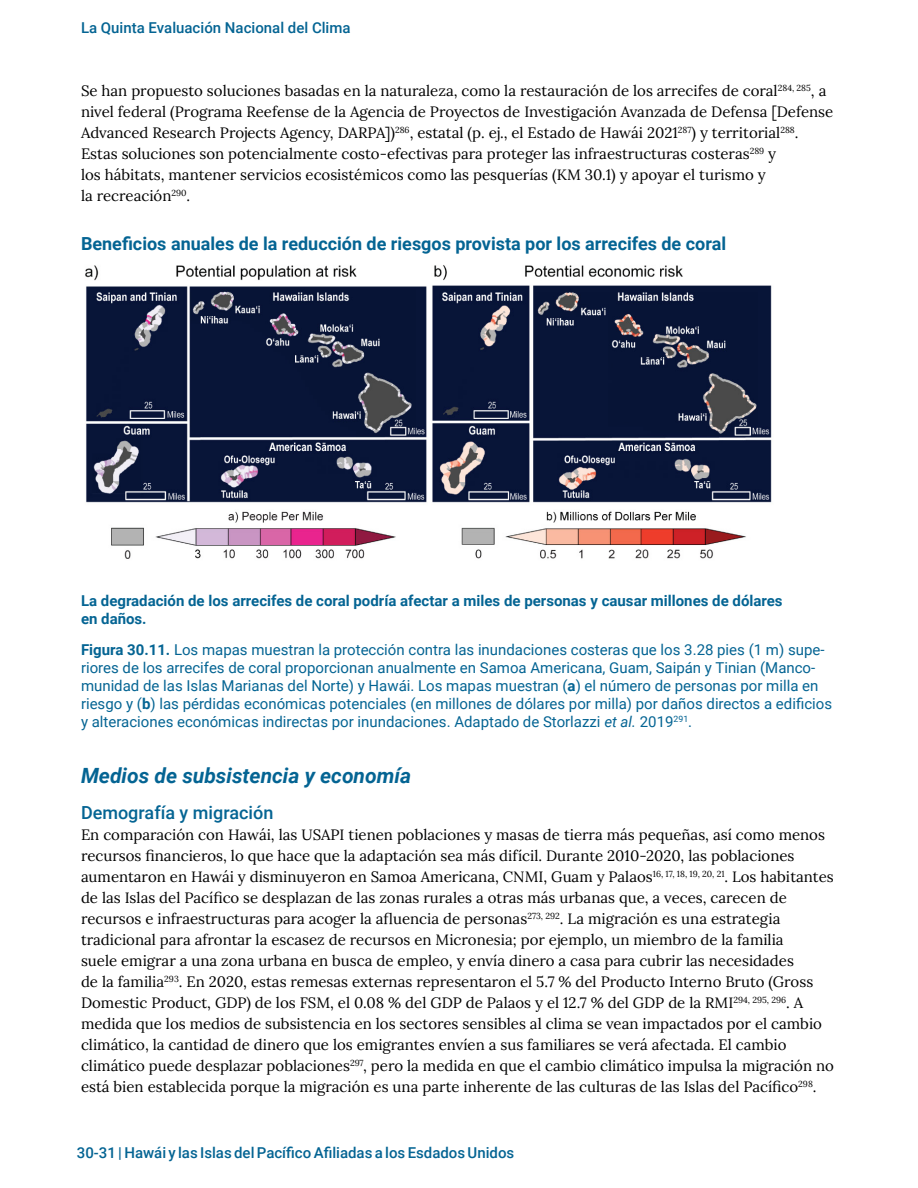
<style>
.page{position:relative;width:918px;height:1188px;background:#fff}
.page>*{position:absolute;margin:0;border:0;box-sizing:border-box;transform-origin:0 0}
.t1{font:italic 700 21px "Roboto";color:#046493}
.t2{font:700 18px "Roboto";color:#046493}
.t3{font:500 18px "Roboto";color:#046493}
.t4{font:15px/21px "Lora";color:#000}
.t5{font:15px/18px "Roboto";color:#046493}
.t6{font:700 15px/18px "Roboto";color:#046493}
.t7{font:500 15px "Roboto";color:#046493}
.s1{font-weight:700}
.s2{font-style:italic}
</style>
<div class="page">
<img style="left:85px;top:265px;width:687px;height:294px">
<p class="t7" style="left:81px;top:17px;width:271px">La Quinta Evaluación Nacional del Clima</p>
<p class="t4" style="left:81px;top:79px;width:754px">Se han propuesto soluciones basadas en la naturaleza, como la restauración de los arrecifes de coral<sup>284,</sup> <sup>285</sup>, a nivel federal (Programa Reefense de la Agencia de Proyectos de Investigación Avanzada de Defensa [Defense Advanced Research Projects Agency, DARPA])<sup>286</sup>, estatal (p. ej., el Estado de Hawái 2021<sup>287</sup>) y territorial<sup>288</sup>.<br>Estas soluciones son potencialmente costo-efectivas para proteger las infraestructuras costeras<sup>289</sup> y<br>los hábitats, mantener servicios ecosistémicos como las pesquerías (KM 30.1) y apoyar el turismo y<br>la recreación<sup>290</sup>.</p>
<p class="t2" style="left:81px;top:231px;width:647px">Beneficios anuales de la reducción de riesgos provista por los arrecifes de coral</p>
<p class="t6" style="left:81px;top:591px;width:703px">La degradación de los arrecifes de coral podría afectar a miles de personas y causar millones de dólares en daños.</p>
<p class="t5" style="left:81px;top:640px;width:753px"><span class="s1">Figura 30.11.</span> Los mapas muestran la protección contra las inundaciones costeras que los 3.28 pies (1 m) supe&shy;riores de los arrecifes de coral proporcionan anualmente en Samoa Americana, Guam, Saipán y Tinian (Manco&shy;munidad de las Islas Marianas del Norte) y Hawái. Los mapas muestran (<span class="s1">a</span>) el número de personas por milla en riesgo y (<span class="s1">b</span>) las pérdidas económicas potenciales (en millones de dólares por milla) por daños directos a edificios y alteraciones económicas indirectas por inundaciones. Adaptado de Storlazzi <span class="s2">et al.</span> 2019<sup>291</sup>.</p>
<h1 class="t1" style="left:81px;top:761px;width:332px">Medios de subsistencia y economía</h1>
<p class="t3" style="left:81px;top:800px;width:194px">Demografía y migración</p>
<p class="t4" style="left:81px;top:824px;width:754px">En comparación con Hawái, las USAPI tienen poblaciones y masas de tierra más pequeñas, así como menos recursos financieros, lo que hace que la adaptación sea más difícil. Durante 2010-2020, las poblaciones aumentaron en Hawái y disminuyeron en Samoa Americana, CNMI, Guam y Palaos<sup>16,</sup> <sup>17,</sup> <sup>18,</sup> <sup>19,</sup> <sup>20,</sup> <sup>21</sup>. Los habitantes de las Islas del Pacífico se desplazan de las zonas rurales a otras más urbanas que, a veces, carecen de recursos e infraestructuras para acoger la afluencia de personas<sup>273,</sup> <sup>292</sup>. La migración es una estrategia tradicional para afrontar la escasez de recursos en Micronesia; por ejemplo, un miembro de la familia<br>suele emigrar a una zona urbana en busca de empleo, y envía dinero a casa para cubrir las necesidades<br>de la familia<sup>293</sup>. En 2020, estas remesas externas representaron el 5.7 % del Producto Interno Bruto (Gross Domestic Product, GDP) de los FSM, el 0.08 % del GDP de Palaos y el 12.7 % del GDP de la RMI<sup>294,</sup> <sup>295,</sup> <sup>296</sup>. A medida que los medios de subsistencia en los sectores sensibles al clima se vean impactados por el cambio climático, la cantidad de dinero que los emigrantes envíen a sus familiares se verá afectada. El cambio climático puede desplazar poblaciones<sup>297</sup>, pero la medida en que el cambio climático impulsa la migración no está bien establecida porque la migración es una parte inherente de las culturas de las Islas del Pacífico<sup>298</sup>.</p>
<p class="t7" style="left:77px;top:1143px;width:439px">30-31 | Hawái y las Islas del Pacífico Afiliadas a los Esdados Unidos</p>
</div>
